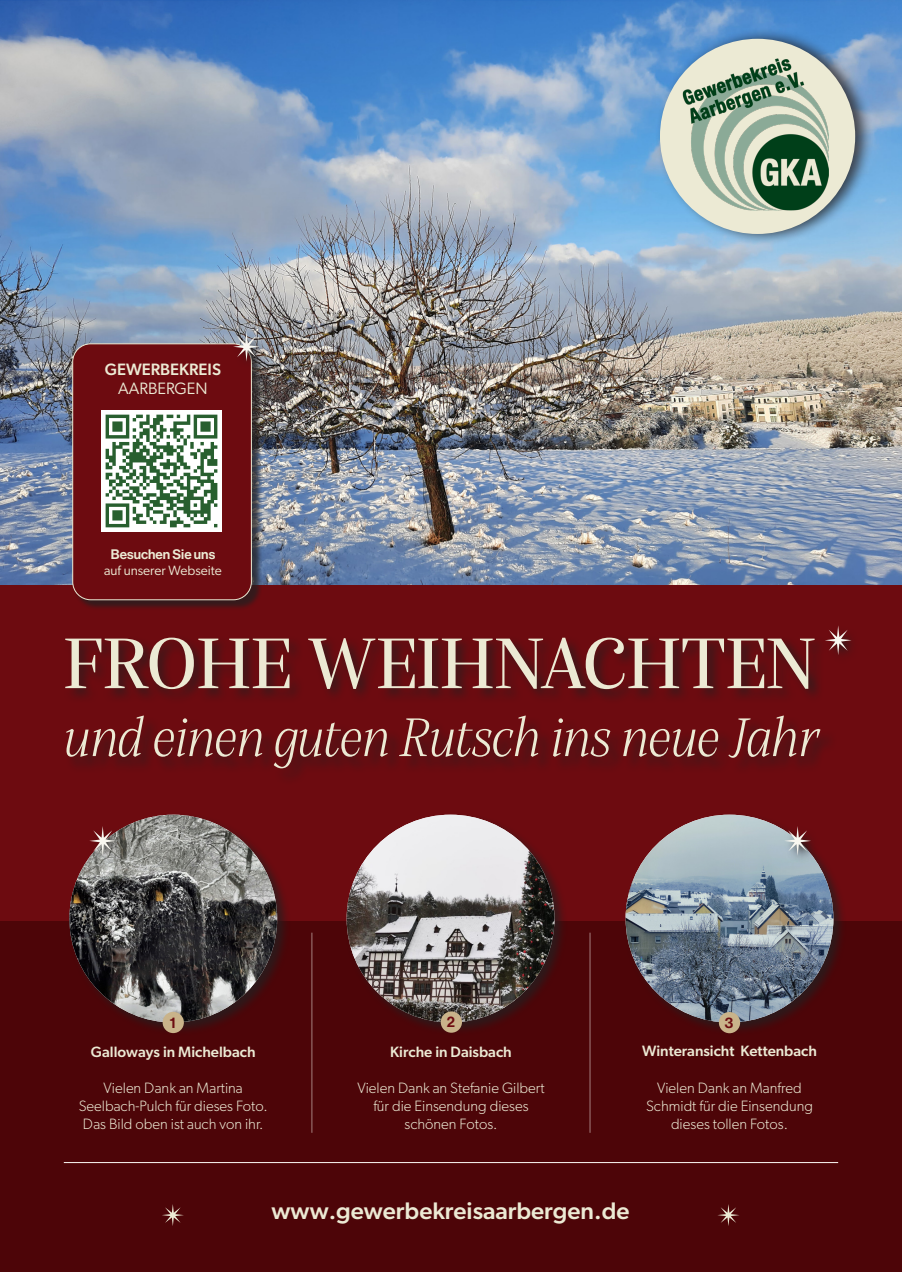
<style>
.page{position:relative;width:902px;height:1272px;background:#fff}
.page>*{position:absolute;margin:0;border:0;box-sizing:border-box;transform-origin:0 0}
.t1{font:500 75px "Alga";letter-spacing:.01em;color:#ecead4}
.t2{font:italic 300 57px "Alga";color:#ecead4}
.t3{font:500 24px "Gibson";color:#ecead4}
.t4{font:500 16.5px "Gibson";color:#ecead4}
.t5{font:16.5px "Gibson";color:#ecead4}
.t6{font:300 15px/18px "Gibson";color:#ecead4;text-align:center}
.t7{font:500 15px "Gibson";color:#ecead4}
.t8{font:15px "N Haas Grotesk DS Pro 65 Md";color:#6d0b10}
.t9{font:13.5px "Gibson";color:#ecead4}
.t10{font:13.5px "N Haas Grotesk DS Pro 65 Md";color:#ecead4}
</style>
<div class="page">
<div style="left:0;top:583px;width:901px;height:688px;background:#6d0b10"></div>
<div style="left:0;top:921px;width:901px;height:350px;background:#4d0508"></div>
<div style="left:67px;top:812px;width:224px;height:224px;background:#231f20;opacity:.75"></div>
<img style="left:69px;top:814px;width:208px;height:208px;border-radius:104px">
<div style="left:344px;top:812px;width:224px;height:224px;background:#231f20;opacity:.75"></div>
<img style="left:346px;top:814px;width:208px;height:208px;border-radius:104px">
<div style="left:623px;top:812px;width:224px;height:224px;background:#231f20;opacity:.75"></div>
<img style="left:625px;top:814px;width:208px;height:208px;border-radius:104px">
<img style="left:0;top:0;width:901px;height:585px">
<div style="left:718px;top:1011px;width:22px;height:22px;background:#c9b38a;border-radius:50%"></div>
<div style="left:66px;top:716px;width:771px;height:69px;background:#231f20;opacity:.75"></div>
<div style="left:63px;top:634px;width:766px;height:70px;background:#231f20;opacity:.75"></div>
<hr style="left:64px;top:1162px;width:774px;height:1px;background:#fefbf6">
<hr style="left:311px;top:932px;width:1px;height:200px;background:#fefbf6">
<hr style="left:589px;top:932px;width:1px;height:200px;background:#fefbf6">
<div style="left:163px;top:1011px;width:21px;height:22px;background:#c9b38a;border-radius:50%"></div>
<div style="left:440px;top:1011px;width:22px;height:21px;background:#c9b38a;border-radius:50%"></div>
<svg style="left:162px;top:1204px;width:22px;height:22px"></svg>
<svg style="left:718px;top:1204px;width:21px;height:22px"></svg>
<div style="left:655px;top:28px;width:217px;height:217px;background:#231f20;opacity:.75"></div>
<div style="left:660px;top:39px;width:195px;height:195px;background:#ecead4;border-radius:50%"></div>
<img style="left:682px;top:58px;width:146px;height:152px">
<div style="left:822px;top:623px;width:39px;height:42px;background:#6c0b10"></div>
<svg style="left:825px;top:626px;width:26px;height:29px"></svg>
<div style="left:87px;top:824px;width:39px;height:41px;background:#231f20;opacity:.75"></div>
<svg style="left:89px;top:826px;width:27px;height:29px"></svg>
<div style="left:782px;top:824px;width:39px;height:41px;background:#231f20;opacity:.75"></div>
<svg style="left:784px;top:826px;width:27px;height:29px"></svg>
<div style="left:74px;top:345px;width:188px;height:265px;background:#231f20;opacity:.75"></div>
<div style="left:73px;top:344px;width:178px;height:255px;background:#6d0b10;border-radius:18px"></div>
<div style="left:72px;top:343px;width:180px;height:257px;border:1px solid #ecead4;border-radius:18px"></div>
<img style="left:101px;top:410px;width:121px;height:121px">
<div style="left:231px;top:330px;width:39px;height:41px;background:#231f20;opacity:.75"></div>
<svg style="left:233px;top:332px;width:27px;height:29px"></svg>
<p class="t4" style="left:105px;top:359px;width:118px">GEWERBEKREIS</p>
<p class="t5" style="left:118px;top:379px;width:91px">AARBERGEN</p>
<p class="t10" style="left:111px;top:546px;width:106px">Besuchen Sie uns</p>
<p class="t9" style="left:104px;top:562px;width:119px">auf unserer Webseite</p>
<h1 class="t1" style="left:64px;top:612px;width:753px">FROHE WEIHNACHTEN</h1>
<h2 class="t2" style="left:64px;top:698px;width:756px">und einen guten Rutsch ins neue Jahr</h2>
<p class="t8" style="left:170px;top:1013px;width:7px">1</p>
<p class="t8" style="left:447px;top:1013px;width:10px">2</p>
<p class="t8" style="left:724px;top:1013px;width:10px">3</p>
<p class="t7" style="left:91px;top:1042px;width:166px">Galloways in Michelbach</p>
<p class="t6" style="left:79px;top:1078px;width:190px">Vielen Dank an Martina<br>Seelbach-Pulch für dieses Foto.<br>Das Bild oben ist auch von ihr.</p>
<p class="t7" style="left:390px;top:1042px;width:123px">Kirche in Daisbach</p>
<p class="t7" style="left:642px;top:1042px;width:176px">Winteransicht Kettenbach</p>
<p class="t6" style="left:646px;top:1078px;width:168px">Vielen Dank an Manfred<br>Schmidt für die Einsendung dieses tollen Fotos.</p>
<p class="t6" style="left:357px;top:1078px;width:189px">Vielen Dank an Stefanie Gilbert für die Einsendung dieses schönen Fotos.</p>
<h3 class="t3" style="left:271px;top:1196px;width:359px">www.gewerbekreisaarbergen.de</h3>
</div>
